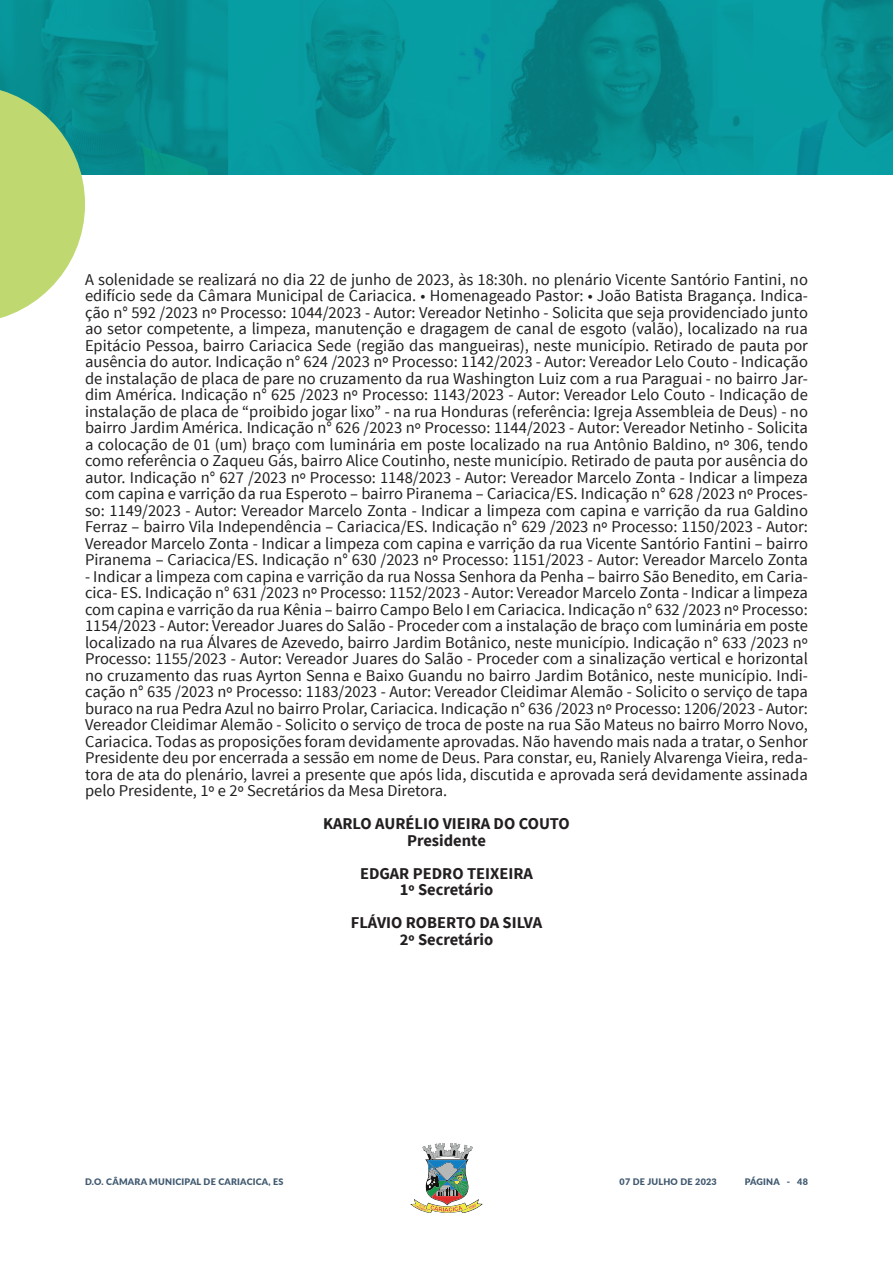
<style>
.page{position:relative;width:893px;height:1263px;background:#fff}
.page>*{position:absolute;margin:0;border:0;box-sizing:border-box;transform-origin:0 0}
.t1{font:16.5px/16.5px "Source Sans Pro";color:#231f20;text-align:justify}
.t2{font:700 16.5px "Source Sans Pro";color:#231f20}
.t3{font:900 9px "Lato";letter-spacing:.025em;color:#405970}
</style>
<div class="page">
<svg style="left:410px;top:1143px;width:73px;height:70px"></svg>
<img style="left:0;top:0;width:893px;height:174px">
<svg style="left:0;top:85px;width:85px;height:233px;background:#abd186"></svg>
<p class="t1" style="left:85px;top:271px;width:724px">A solenidade se realizará no dia 22 de junho de 2023, às 18:30h. no plenário Vicente Santório Fantini, no edifício sede da Câmara Municipal de Cariacica. • Homenageado Pastor: • João Batista Bragança. Indica&shy;ção n° 592 /2023 nº Processo: 1044/2023 - Autor: Vereador Netinho - Solicita que seja providenciado junto ao setor competente, a limpeza, manutenção e dragagem de canal de esgoto (valão), localizado na rua Epitácio Pessoa, bairro Cariacica Sede (região das mangueiras), neste município. Retirado de pauta por ausência do autor. Indicação n° 624 /2023 nº Processo: 1142/2023 - Autor: Vereador Lelo Couto - Indicação de instalação de placa de pare no cruzamento da rua Washington Luiz com a rua Paraguai - no bairro Jar&shy;dim América. Indicação n° 625 /2023 nº Processo: 1143/2023 - Autor: Vereador Lelo Couto - Indicação de instalação de placa de “proibido jogar lixo” - na rua Honduras (referência: Igreja Assembleia de Deus) - no bairro Jardim América. Indicação n° 626 /2023 nº Processo: 1144/2023 - Autor: Vereador Netinho - Solicita a colocação de 01 (um) braço com luminária em poste localizado na rua Antônio Baldino, nº 306, tendo como referência o Zaqueu Gás, bairro Alice Coutinho, neste município. Retirado de pauta por ausência do autor. Indicação n° 627 /2023 nº Processo: 1148/2023 - Autor: Vereador Marcelo Zonta - Indicar a limpeza com capina e varrição da rua Esperoto – bairro Piranema – Cariacica/ES. Indicação n° 628 /2023 nº Proces&shy;so: 1149/2023 - Autor: Vereador Marcelo Zonta - Indicar a limpeza com capina e varrição da rua Galdino Ferraz – bairro Vila Independência – Cariacica/ES. Indicação n° 629 /2023 nº Processo: 1150/2023 - Autor:<br>Vereador Marcelo Zonta - Indicar a limpeza com capina e varrição da rua Vicente Santório Fantini – bairro Piranema – Cariacica/ES. Indicação n° 630 /2023 nº Processo: 1151/2023 - Autor: Vereador Marcelo Zonta</p>
<p class="t1" style="left:85px;top:568px;width:724px">- Indicar a limpeza com capina e varrição da rua Nossa Senhora da Penha – bairro São Benedito, em Caria&shy;cica- ES. Indicação n° 631 /2023 nº Processo: 1152/2023 - Autor: Vereador Marcelo Zonta - Indicar a limpeza com capina e varrição da rua Kênia – bairro Campo Belo I em Cariacica. Indicação n° 632 /2023 nº Processo:<br>1154/2023 - Autor: Vereador Juares do Salão - Proceder com a instalação de braço com luminária em poste localizado na rua Álvares de Azevedo, bairro Jardim Botânico, neste município. Indicação n° 633 /2023 nº Processo: 1155/2023 - Autor: Vereador Juares do Salão - Proceder com a sinalização vertical e horizontal no cruzamento das ruas Ayrton Senna e Baixo Guandu no bairro Jardim Botânico, neste município. Indi&shy;cação n° 635 /2023 nº Processo: 1183/2023 - Autor: Vereador Cleidimar Alemão - Solicito o serviço de tapa buraco na rua Pedra Azul no bairro Prolar, Cariacica. Indicação n° 636 /2023 nº Processo: 1206/2023 - Autor:<br>Vereador Cleidimar Alemão - Solicito o serviço de troca de poste na rua São Mateus no bairro Morro Novo, Cariacica. Todas as proposições foram devidamente aprovadas. Não havendo mais nada a tratar, o Senhor Presidente deu por encerrada a sessão em nome de Deus. Para constar, eu, Raniely Alvarenga Vieira, reda&shy;tora de ata do plenário, lavrei a presente que após lida, discutida e aprovada será devidamente assinada pelo Presidente, 1º e 2º Secretários da Mesa Diretora.</p>
<p class="t2" style="left:323px;top:813px;width:248px">KARLO AURÉLIO VIEIRA DO COUTO</p>
<p class="t2" style="left:407px;top:829px;width:80px">Presidente</p>
<p class="t2" style="left:360px;top:862px;width:174px">EDGAR PEDRO TEIXEIRA</p>
<p class="t2" style="left:400px;top:879px;width:95px">1º Secretário</p>
<p class="t2" style="left:351px;top:912px;width:193px">FLÁVIO ROBERTO DA SILVA</p>
<p class="t2" style="left:400px;top:928px;width:95px">2º Secretário</p>
<p class="t3" style="left:85px;top:1175px;width:200px">D.O. CÂMARA MUNICIPAL DE CARIACICA, ES</p>
<p class="t3" style="left:620px;top:1175px;width:99px">07 DE JULHO DE 2023</p>
<p class="t3" style="left:745px;top:1175px;width:65px">PÁGINA - 48</p>
</div>
